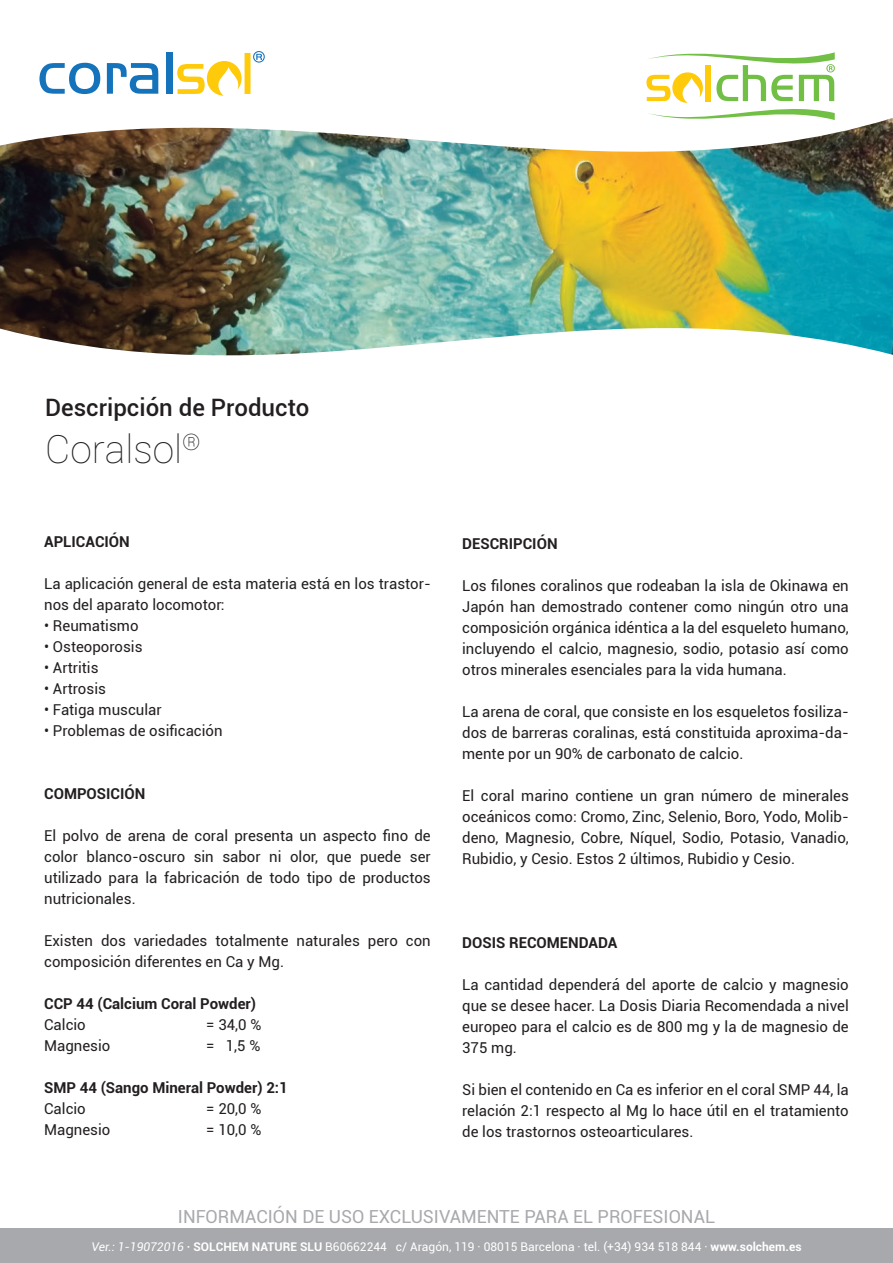
<style>
.page{position:relative;width:893px;height:1263px;background:#fff}
.page>*{position:absolute;margin:0;border:0;box-sizing:border-box;transform-origin:0 0}
.t1{font:100 39px "Roboto";color:#231f20}
.t2{font:500 24px "Roboto";color:#231f20}
.t3{font:18px "Roboto";color:#a8a9ad}
.t4{font:15px/21px "Roboto";color:#231f20;text-align:justify}
.t5{font:700 15px "Roboto";color:#231f20}
.t6{font:12px "Roboto";color:#fff}
.s1{font-style:italic}
.s2{font-weight:700}
</style>
<div class="page">
<img style="left:0;top:118px;width:893px;height:238px">
<svg style="left:646px;top:52px;width:189px;height:77px"></svg>
<svg style="left:39px;top:63px;width:61px;height:31px"></svg>
<svg style="left:107px;top:63px;width:51px;height:31px"></svg>
<div style="left:167px;top:52px;width:6px;height:42px;background:#1473bb"></div>
<svg style="left:177px;top:51px;width:88px;height:45px"></svg>
<div style="left:0;top:1229px;width:893px;height:34px;background:#a8a9ad"></div>
<h2 class="t2" style="left:45px;top:390px;width:266px">Descripción de Producto</h2>
<h1 class="t1" style="left:45px;top:422px;width:157px">Coralsol<sup>®</sup></h1>
<p class="t5" style="left:44px;top:531px;width:87px">APLICACIÓN</p>
<p class="t4" style="left:44px;top:573px;width:388px">La aplicación general de esta materia está en los trastor&shy;nos del aparato locomotor:</p>
<p class="t4" style="left:44px;top:615px;width:96px">• Reumatismo</p>
<p class="t4" style="left:44px;top:636px;width:100px">• Osteoporosis</p>
<p class="t4" style="left:44px;top:657px;width:56px">• Artritis</p>
<p class="t4" style="left:44px;top:678px;width:63px">• Artrosis</p>
<p class="t4" style="left:44px;top:699px;width:119px">• Fatiga muscular</p>
<p class="t4" style="left:44px;top:720px;width:180px">• Problemas de osificación</p>
<p class="t5" style="left:44px;top:783px;width:103px">COMPOSICIÓN</p>
<p class="t4" style="left:44px;top:825px;width:388px">El polvo de arena de coral presenta un aspecto fino de color blanco-oscuro sin sabor ni olor, que puede ser utilizado para la fabricación de todo tipo de productos nutricionales.</p>
<p class="t4" style="left:44px;top:930px;width:388px">Existen dos variedades totalmente naturales pero con composición diferentes en Ca y Mg.</p>
<p class="t5" style="left:44px;top:993px;width:213px">CCP 44 (Calcium Coral Powder)</p>
<p class="t4" style="left:44px;top:1014px;width:43px">Calcio</p>
<p class="t4" style="left:206px;top:1014px;width:57px">= 34,0 %</p>
<p class="t4" style="left:44px;top:1035px;width:68px">Magnesio</p>
<p class="t4" style="left:206px;top:1035px;width:56px">= 1,5 %</p>
<p class="t5" style="left:44px;top:1077px;width:245px">SMP 44 (Sango Mineral Powder) 2:1</p>
<p class="t4" style="left:44px;top:1098px;width:43px">Calcio</p>
<p class="t4" style="left:206px;top:1098px;width:57px">= 20,0 %</p>
<p class="t4" style="left:44px;top:1119px;width:68px">Magnesio</p>
<p class="t4" style="left:206px;top:1119px;width:57px">= 10,0 %</p>
<p class="t5" style="left:462px;top:533px;width:97px">DESCRIPCIÓN</p>
<p class="t4" style="left:462px;top:574px;width:388px">Los filones coralinos que rodeaban la isla de Okinawa en Japón han demostrado contener como ningún otro una composición orgánica idéntica a la del esqueleto humano, incluyendo el calcio, magnesio, sodio, potasio así como otros minerales esenciales para la vida humana.</p>
<p class="t4" style="left:462px;top:700px;width:388px">La arena de coral, que consiste en los esqueletos fosiliza&shy;dos de barreras coralinas, está constituida aproxima-da&shy;mente por un 90% de carbonato de calcio.</p>
<p class="t4" style="left:462px;top:784px;width:388px">El coral marino contiene un gran número de minerales oceánicos como: Cromo, Zinc, Selenio, Boro, Yodo, Molib&shy;deno, Magnesio, Cobre, Níquel, Sodio, Potasio, Vanadio, Rubidio, y Cesio. Estos 2 últimos, Rubidio y Cesio.</p>
<p class="t5" style="left:462px;top:932px;width:157px">DOSIS RECOMENDADA</p>
<p class="t4" style="left:462px;top:973px;width:388px">La cantidad dependerá del aporte de calcio y magnesio que se desee hacer. La Dosis Diaria Recomendada a nivel europeo para el calcio es de 800 mg y la de magnesio de 375 mg.</p>
<p class="t4" style="left:462px;top:1078px;width:388px">Si bien el contenido en Ca es inferior en el coral SMP 44, la relación 2:1 respecto al Mg lo hace útil en el tratamiento de los trastornos osteoarticulares.</p>
<p class="t3" style="left:178px;top:1204px;width:539px">INFORMACIÓN DE USO EXCLUSIVAMENTE PARA EL PROFESIONAL</p>
<p class="t6" style="left:91px;top:1238px;width:712px"><span class="s1">Ver.: 1-19072016</span> <span class="s2">· SOLCHEM NATURE SLU</span> B60662244 c/ Aragón, 119 · 08015 Barcelona · tel. (+34) 934 518 844 · <span class="s2">www.solchem.es</span></p>
</div>
